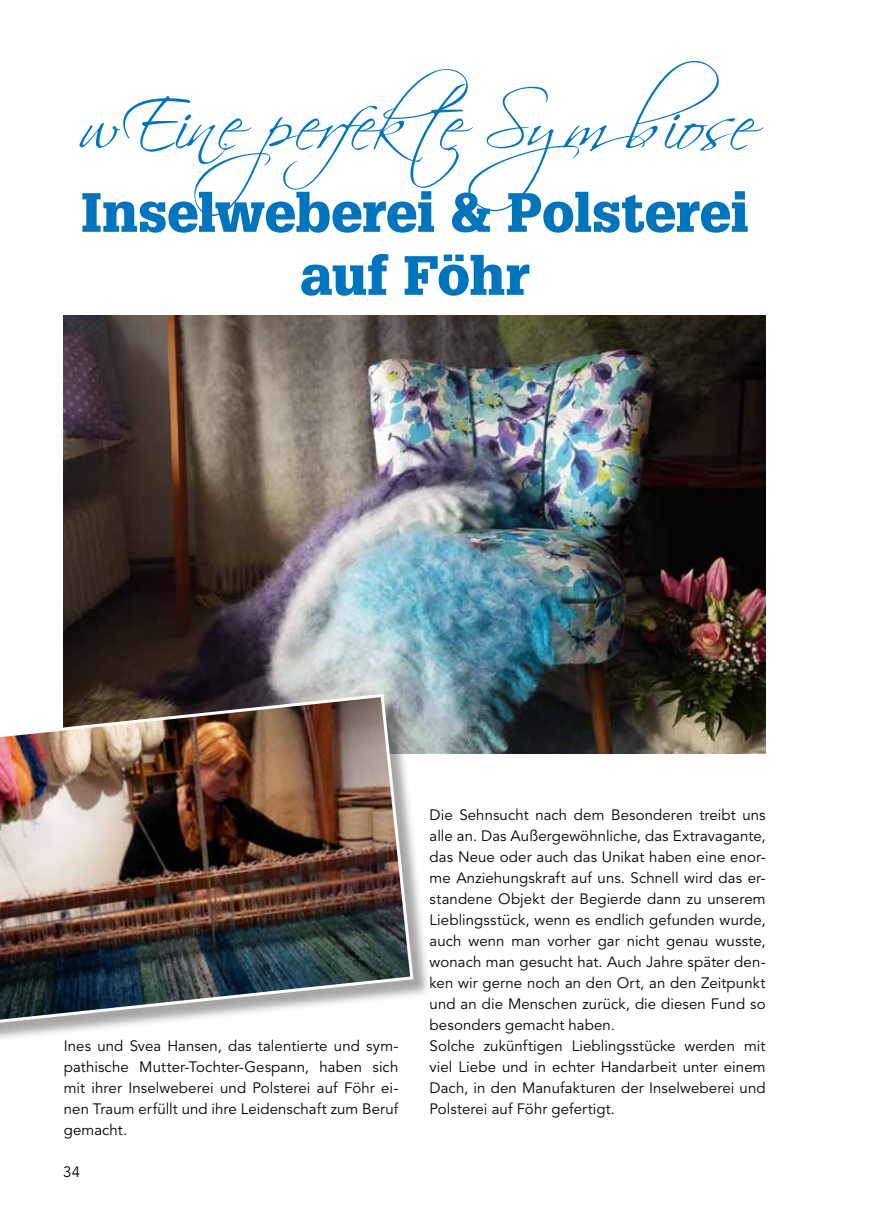
<style>
.page{position:relative;width:872px;height:1212px;background:#fff}
.page>*{position:absolute;margin:0;border:0;box-sizing:border-box;transform-origin:0 0}
.t1{font:72px "Scriptina Pro";letter-spacing:.02em;color:#0075be}
.t2{font:900 54px/63px "Glypha";letter-spacing:.005em;color:#0075be;text-align:center}
.t3{font:15px/21px "Avenir";letter-spacing:.005em;color:#000;text-align:justify}
</style>
<div class="page">
<img style="left:64px;top:316px;width:701px;height:438px">
<div style="left:0;top:697px;width:431px;height:345px;background:#000;opacity:.35"></div>
<img style="left:0;top:692px;width:415px;height:334px">
<h1 class="t1" style="left:79px;top:81px;width:673px">wEine perfekte Symbiose</h1>
<h2 class="t2" style="left:81px;top:180px;width:669px">Inselweberei &amp; Polsterei auf Föhr</h2>
<p class="t3" style="left:64px;top:1036px;width:336px">Ines und Svea Hansen, das talentierte und sym&shy;pathische Mutter-Tochter-Gespann, haben sich mit ihrer Inselweberei und Polsterei auf Föhr ei&shy;nen Traum erfüllt und ihre Leidenschaft zum Beruf gemacht.</p>
<p class="t3" style="left:63px;top:1162px;width:19px">34</p>
<p class="t3" style="left:429px;top:805px;width:337px;text-align:left">Die Sehnsucht nach dem Besonderen treibt uns alle an. Das Außergewöhnliche, das Extravagante, das Neue oder auch das Unikat haben eine enor&shy;me Anziehungskraft auf uns. Schnell wird das er&shy;standene Objekt der Begierde dann zu unserem Lieblingsstück, wenn es endlich gefunden wurde, auch wenn man vorher gar nicht genau wusste, wonach man gesucht hat. Auch Jahre später den&shy;ken wir gerne noch an den Ort, an den Zeitpunkt und an die Menschen zurück, die diesen Fund so besonders gemacht haben.<br>Solche zukünftigen Lieblingsstücke werden mit viel Liebe und in echter Handarbeit unter einem Dach, in den Manufakturen der Inselweberei und Polsterei auf Föhr gefertigt.</p>
</div>
